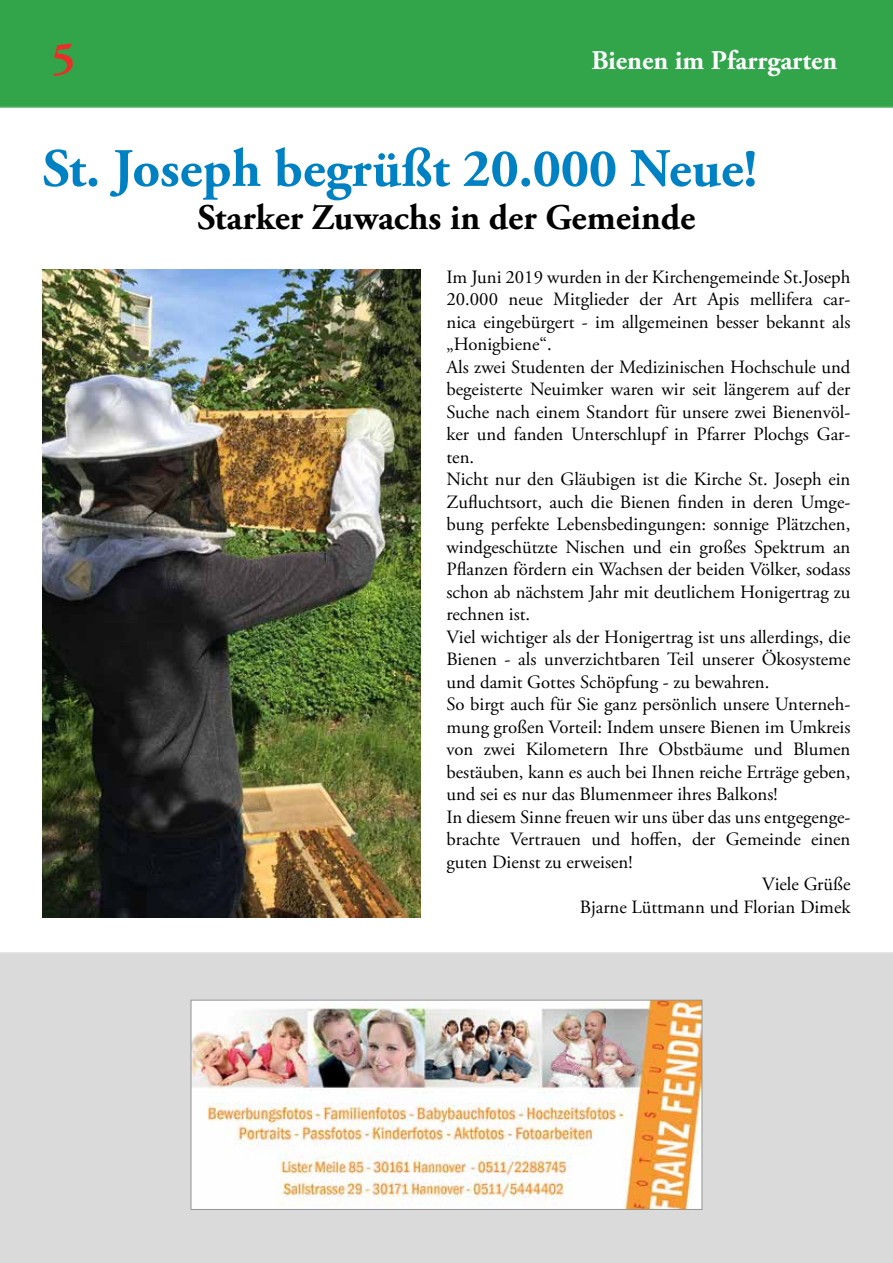
<style>
.page{position:relative;width:893px;height:1263px;background:#fff}
.page>*{position:absolute;margin:0;border:0;box-sizing:border-box;transform-origin:0 0}
.t1{font:700 54px "Adobe Garamond Pro";color:#0081c4}
.t2{font:700 45px "Adobe Garamond Pro";color:#eb2e28}
.t3{font:700 36px "Adobe Garamond Pro";color:#000}
.t4{font:700 27px "Adobe Garamond Pro";color:#fff}
.t5{font:18.75px "Adobe Garamond Pro";color:#000}
</style>
<div class="page">
<div style="left:0;top:0;width:893px;height:108px;background:#32a54b"></div>
<div style="left:0;top:952px;width:893px;height:311px;background:#dadada"></div>
<img style="left:193px;top:1002px;width:507px;height:206px">
<div style="left:191px;top:1000px;width:511px;height:210px;border:1px solid #939598"></div>
<img style="left:42px;top:269px;width:379px;height:649px">
<h2 class="t2" style="left:52px;top:32px;width:25px">5</h2>
<h3 class="t4" style="left:591px;top:45px;width:248px">Bienen im Pfarrgarten</h3>
<h1 class="t1" style="left:43px;top:137px;width:716px">St. Joseph begrüßt 20.000 Neue!</h1>
<h3 class="t3" style="left:198px;top:197px;width:499px">Starker Zuwachs in der Gemeinde</h3>
<p class="t5" style="left:446px;top:265px;width:405px">Im Juni 2019 wurden in der Kirchengemeinde St.Joseph</p>
<p class="t5" style="left:446px;top:288px;width:405px">20.000 neue Mitglieder der Art Apis mellifera car-</p>
<p class="t5" style="left:446px;top:310px;width:405px">nica eingebürgert - im allgemeinen besser bekannt als</p>
<p class="t5" style="left:446px;top:333px;width:107px">„Honigbiene“.</p>
<p class="t5" style="left:446px;top:355px;width:405px">Als zwei Studenten der Medizinischen Hochschule und</p>
<p class="t5" style="left:446px;top:378px;width:405px">begeisterte Neuimker waren wir seit längerem auf der</p>
<p class="t5" style="left:446px;top:400px;width:405px">Suche nach einem Standort für unsere zwei Bienenvöl-</p>
<p class="t5" style="left:446px;top:423px;width:405px">ker und fanden Unterschlupf in Pfarrer Plochgs Gar-</p>
<p class="t5" style="left:446px;top:445px;width:29px">ten.</p>
<p class="t5" style="left:446px;top:468px;width:405px">Nicht nur den Gläubigen ist die Kirche St. Joseph ein</p>
<p class="t5" style="left:446px;top:490px;width:405px">Zufluchtsort, auch die Bienen finden in deren Umge-</p>
<p class="t5" style="left:446px;top:513px;width:405px">bung perfekte Lebensbedingungen: sonnige Plätzchen,</p>
<p class="t5" style="left:446px;top:535px;width:405px">windgeschützte Nischen und ein großes Spektrum an</p>
<p class="t5" style="left:446px;top:558px;width:405px">Pflanzen fördern ein Wachsen der beiden Völker, sodass</p>
<p class="t5" style="left:446px;top:580px;width:405px">schon ab nächstem Jahr mit deutlichem Honigertrag zu</p>
<p class="t5" style="left:446px;top:603px;width:85px">rechnen ist.</p>
<p class="t5" style="left:446px;top:625px;width:405px">Viel wichtiger als der Honigertrag ist uns allerdings, die</p>
<p class="t5" style="left:446px;top:648px;width:405px">Bienen - als unverzichtbaren Teil unserer Ökosysteme</p>
<p class="t5" style="left:446px;top:670px;width:324px">und damit Gottes Schöpfung - zu bewahren.</p>
<p class="t5" style="left:446px;top:693px;width:405px">So birgt auch für Sie ganz persönlich unsere Unterneh-</p>
<p class="t5" style="left:446px;top:715px;width:405px">mung großen Vorteil: Indem unsere Bienen im Umkreis</p>
<p class="t5" style="left:446px;top:738px;width:405px">von zwei Kilometern Ihre Obstbäume und Blumen</p>
<p class="t5" style="left:446px;top:760px;width:405px">bestäuben, kann es auch bei Ihnen reiche Erträge geben,</p>
<p class="t5" style="left:446px;top:783px;width:333px">und sei es nur das Blumenmeer ihres Balkons!</p>
<p class="t5" style="left:446px;top:805px;width:406px">In diesem Sinne freuen wir uns über das uns entgegenge-</p>
<p class="t5" style="left:446px;top:828px;width:405px">brachte Vertrauen und hoffen, der Gemeinde einen</p>
<p class="t5" style="left:446px;top:850px;width:187px">guten Dienst zu erweisen!</p>
<p class="t5" style="left:762px;top:873px;width:90px">Viele Grüße</p>
<p class="t5" style="left:580px;top:895px;width:272px">Bjarne Lüttmann und Florian Dimek</p>
</div>
